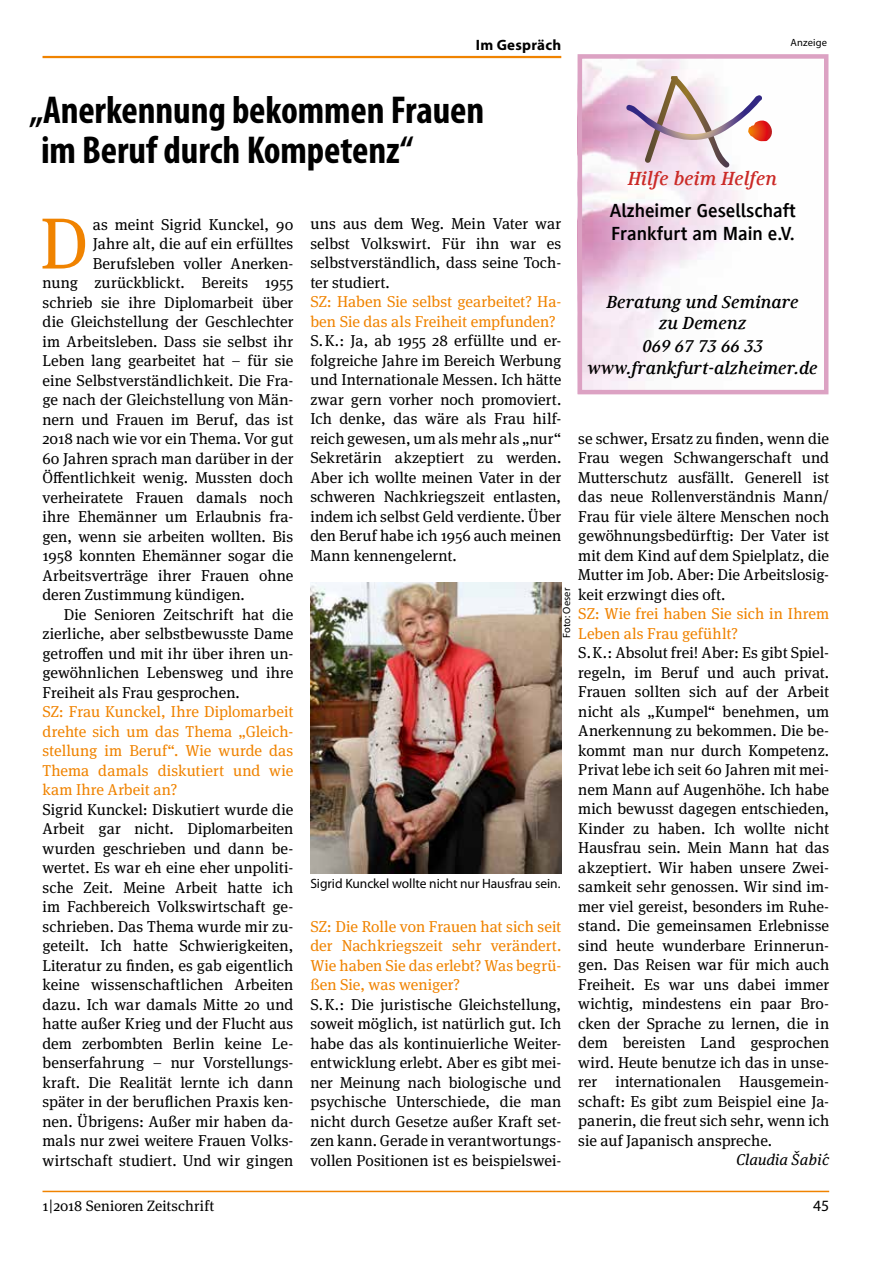
<style>
.page{position:relative;width:893px;height:1263px;background:#fff}
.page>*{position:absolute;margin:0;border:0;box-sizing:border-box;transform-origin:0 0}
.t1{font:72.3px "Meta Serif OT";color:#f08300}
.t2{font:700 condensed 39px/40.5px "Myriad Pro";letter-spacing:-.005em;color:#000}
.t3{font:700 19.5px/22.5px "Generis Sans Com";color:#000}
.t4{font:italic 700 19.5px "Generis Serif Com";color:#cb2a27}
.t5{font:italic 700 18px/21.6px "Generis Serif Com";color:#000;text-align:center}
.t6{font:15.75px/19.5px "Meta Serif OT";letter-spacing:.005em;color:#000;text-align:justify}
.t7{font:15.75px/19.5px "Meta Serif OT";letter-spacing:.005em;color:#f08300;text-align:justify}
.t8{font:italic 15.75px "Meta Serif OT";letter-spacing:.005em;color:#000}
.t9{font:15.75px "Myriad Pro";color:#000}
.t10{font:15px "Meta Serif OT";letter-spacing:.005em;color:#000}
.t11{font:700 15px "Myriad Pro";letter-spacing:.015em;color:#000}
.t12{font:13.5px "Myriad Pro";letter-spacing:-.005em;color:#000}
.t13{font:10.5px "Myriad Pro";letter-spacing:.015em;color:#000}
</style>
<div class="page">
<hr style="left:43px;top:1191px;width:786px;height:1px;background:#f08300">
<hr style="left:43px;top:56px;width:518px;height:2px;background:#f08300">
<svg style="left:626px;top:76px;width:146px;height:92px"></svg>
<div style="left:578px;top:54px;width:250px;height:340px;border:4px solid #dca2c3"></div>
<img style="left:310px;top:582px;width:251px;height:291px">
<p class="t11" style="left:476px;top:35px;width:87px">Im Gespräch</p>
<p class="t13" style="left:791px;top:36px;width:38px">Anzeige</p>
<h2 class="t2" style="left:29px;top:89px;width:456px">„Anerkennung bekommen Frauen im Beruf durch Kompetenz“</h2>
<p class="t4" style="left:629px;top:168px;width:150px">Hilfe beim Helfen</p>
<h1 class="t1" style="left:40px;top:202px;width:50px">D</h1>
<p class="t6" style="left:93px;top:215px;width:202px">as meint Sigrid Kunckel, 90</p>
<p class="t6" style="left:93px;top:234px;width:202px">Jahre alt, die auf ein erfülltes</p>
<p class="t6" style="left:93px;top:254px;width:202px">Berufsleben voller Anerken-</p>
<p class="t6" style="left:43px;top:273px;width:252px">nung zurückblickt. Bereits 1955</p>
<p class="t6" style="left:43px;top:293px;width:252px">schrieb sie ihre Diplomarbeit über</p>
<p class="t6" style="left:43px;top:312px;width:252px">die Gleichstellung der Geschlechter</p>
<p class="t6" style="left:43px;top:332px;width:252px">im Arbeitsleben. Dass sie selbst ihr</p>
<p class="t6" style="left:43px;top:351px;width:252px">Leben lang gearbeitet hat – für sie</p>
<p class="t6" style="left:43px;top:371px;width:252px">eine Selbstverständlichkeit. Die Fra-</p>
<p class="t6" style="left:43px;top:390px;width:252px">ge nach der Gleichstellung von Män-</p>
<p class="t6" style="left:43px;top:410px;width:252px">nern und Frauen im Beruf, das ist</p>
<p class="t6" style="left:43px;top:429px;width:252px">2018 nach wie vor ein Thema. Vor gut</p>
<p class="t6" style="left:43px;top:449px;width:252px">60 Jahren sprach man darüber in der</p>
<p class="t6" style="left:43px;top:468px;width:252px">Öffentlichkeit wenig. Mussten doch</p>
<p class="t6" style="left:43px;top:488px;width:252px">verheiratete Frauen damals noch</p>
<p class="t6" style="left:43px;top:507px;width:252px">ihre Ehemänner um Erlaubnis fra-</p>
<p class="t6" style="left:43px;top:527px;width:252px">gen, wenn sie arbeiten wollten. Bis</p>
<p class="t6" style="left:43px;top:546px;width:252px">1958 konnten Ehemänner sogar die</p>
<p class="t6" style="left:43px;top:566px;width:252px">Arbeitsverträge ihrer Frauen ohne</p>
<p class="t6" style="left:43px;top:585px;width:204px">deren Zustimmung kündigen.</p>
<p class="t6" style="left:64px;top:605px;width:231px">Die Senioren Zeitschrift hat die</p>
<p class="t6" style="left:43px;top:624px;width:252px">zierliche, aber selbstbewusste Dame</p>
<p class="t6" style="left:43px;top:644px;width:252px">getroffen und mit ihr über ihren un-</p>
<p class="t6" style="left:43px;top:663px;width:252px">gewöhnlichen Lebensweg und ihre</p>
<p class="t6" style="left:43px;top:683px;width:199px">Freiheit als Frau gesprochen.</p>
<p class="t7" style="left:43px;top:702px;width:252px">SZ: Frau Kunckel, Ihre Diplomarbeit drehte sich um das Thema „Gleich&shy;stellung im Beruf“. Wie wurde das Thema damals diskutiert und wie kam Ihre Arbeit an?</p>
<p class="t6" style="left:43px;top:800px;width:252px">Sigrid Kunckel: Diskutiert wurde die Arbeit gar nicht. Diplomarbeiten wurden geschrieben und dann be&shy;wertet. Es war eh eine eher unpoliti&shy;sche Zeit. Meine Arbeit hatte ich im Fachbereich Volkswirtschaft ge&shy;schrieben. Das Thema wurde mir zu&shy;geteilt. Ich hatte Schwierigkeiten, Literatur zu finden, es gab eigentlich keine wissenschaftlichen Arbeiten dazu. Ich war damals Mitte 20 und hatte außer Krieg und der Flucht aus dem zerbombten Berlin keine Le&shy;benserfahrung – nur Vorstellungs&shy;kraft. Die Realität lernte ich dann später in der beruflichen Praxis ken&shy;nen. Übrigens: Außer mir haben da&shy;mals nur zwei weitere Frauen Volks&shy;wirtschaft studiert. Und wir gingen</p>
<p class="t3" style="left:610px;top:200px;width:188px">Alzheimer Gesellschaft<br>Frankfurt am Main e.V.</p>
<p class="t6" style="left:310px;top:215px;width:252px">uns aus dem Weg. Mein Vater war selbst Volkswirt. Für ihn war es selbstverständlich, dass seine Toch&shy;ter studiert.</p>
<p class="t7" style="left:310px;top:293px;width:252px">SZ: Haben Sie selbst gearbeitet? Ha&shy;ben Sie das als Freiheit empfunden?</p>
<p class="t6" style="left:310px;top:332px;width:252px">S.K.: Ja, ab 1955 28 erfüllte und er&shy;folgreiche Jahre im Bereich Werbung und Internationale Messen. Ich hätte zwar gern vorher noch promoviert.<br>Ich denke, das wäre als Frau hilf&shy;reich gewesen, um als mehr als „nur“ Sekretärin akzeptiert zu werden.<br>Aber ich wollte meinen Vater in der schweren Nachkriegszeit entlasten, indem ich selbst Geld verdiente. Über den Beruf habe ich 1956 auch meinen Mann kennengelernt.</p>
<p class="t5" style="left:607px;top:291px;width:194px">Beratung und Seminare zu Demenz</p>
<p class="t5" style="left:588px;top:336px;width:232px">069 67 73 66 33 www.frankfurt-alzheimer.de</p>
<p class="t6" style="left:578px;top:429px;width:252px">se schwer, Ersatz zu finden, wenn die Frau wegen Schwangerschaft und Mutterschutz ausfällt. Generell ist das neue Rollenverständnis Mann/ Frau für viele ältere Menschen noch gewöhnungsbedürftig: Der Vater ist mit dem Kind auf dem Spielplatz, die Mutter im Job. Aber: Die Arbeitslosig&shy;keit erzwingt dies oft.</p>
<p class="t7" style="left:578px;top:605px;width:252px">SZ: Wie frei haben Sie sich in Ihrem<br>Leben als Frau gefühlt?</p>
<p class="t6" style="left:578px;top:644px;width:252px">S.K.: Absolut frei! Aber: Es gibt Spiel&shy;regeln, im Beruf und auch privat.<br>Frauen sollten sich auf der Arbeit nicht als „Kumpel“ benehmen, um Anerkennung zu bekommen. Die be&shy;kommt man nur durch Kompetenz.<br>Privat lebe ich seit 60 Jahren mit mei&shy;nem Mann auf Augenhöhe. Ich habe mich bewusst dagegen entschieden, Kinder zu haben. Ich wollte nicht Hausfrau sein. Mein Mann hat das akzeptiert. Wir haben unsere Zwei&shy;samkeit sehr genossen. Wir sind im&shy;mer viel gereist, besonders im Ruhe&shy;stand. Die gemeinsamen Erlebnisse sind heute wunderbare Erinnerun&shy;gen. Das Reisen war für mich auch Freiheit. Es war uns dabei immer wichtig, mindestens ein paar Bro&shy;cken der Sprache zu lernen, die in dem bereisten Land gesprochen wird. Heute benutze ich das in unse&shy;rer internationalen Hausgemein&shy;schaft: Es gibt zum Beispiel eine Ja&shy;panerin, die freut sich sehr, wenn ich sie auf Japanisch anspreche.</p>
<p class="t8" style="left:736px;top:1151px;width:95px">Claudia Šabi´c</p>
<p class="t13" style="left:561px;top:638px;width:52px;rotate:-90deg">Foto: Oeser</p>
<p class="t12" style="left:310px;top:876px;width:252px">Sigrid Kunckel wollte nicht nur Hausfrau sein.</p>
<p class="t7" style="left:310px;top:917px;width:252px">SZ: Die Rolle von Frauen hat sich seit der Nachkriegszeit sehr verändert.<br>Wie haben Sie das erlebt? Was begrü&shy;ßen Sie, was weniger?</p>
<p class="t6" style="left:310px;top:995px;width:252px">S.K.: Die juristische Gleichstellung, soweit möglich, ist natürlich gut. Ich habe das als kontinuierliche Weiter&shy;entwicklung erlebt. Aber es gibt mei&shy;ner Meinung nach biologische und psychische Unterschiede, die man nicht durch Gesetze außer Kraft set&shy;zen kann. Gerade in verantwortungs&shy;vollen Positionen ist es beispielswei-</p>
<p class="t10" style="left:43px;top:1197px;width:173px">1|2018 Senioren Zeitschrift</p>
<p class="t9" style="left:813px;top:1197px;width:18px">45</p>
</div>
